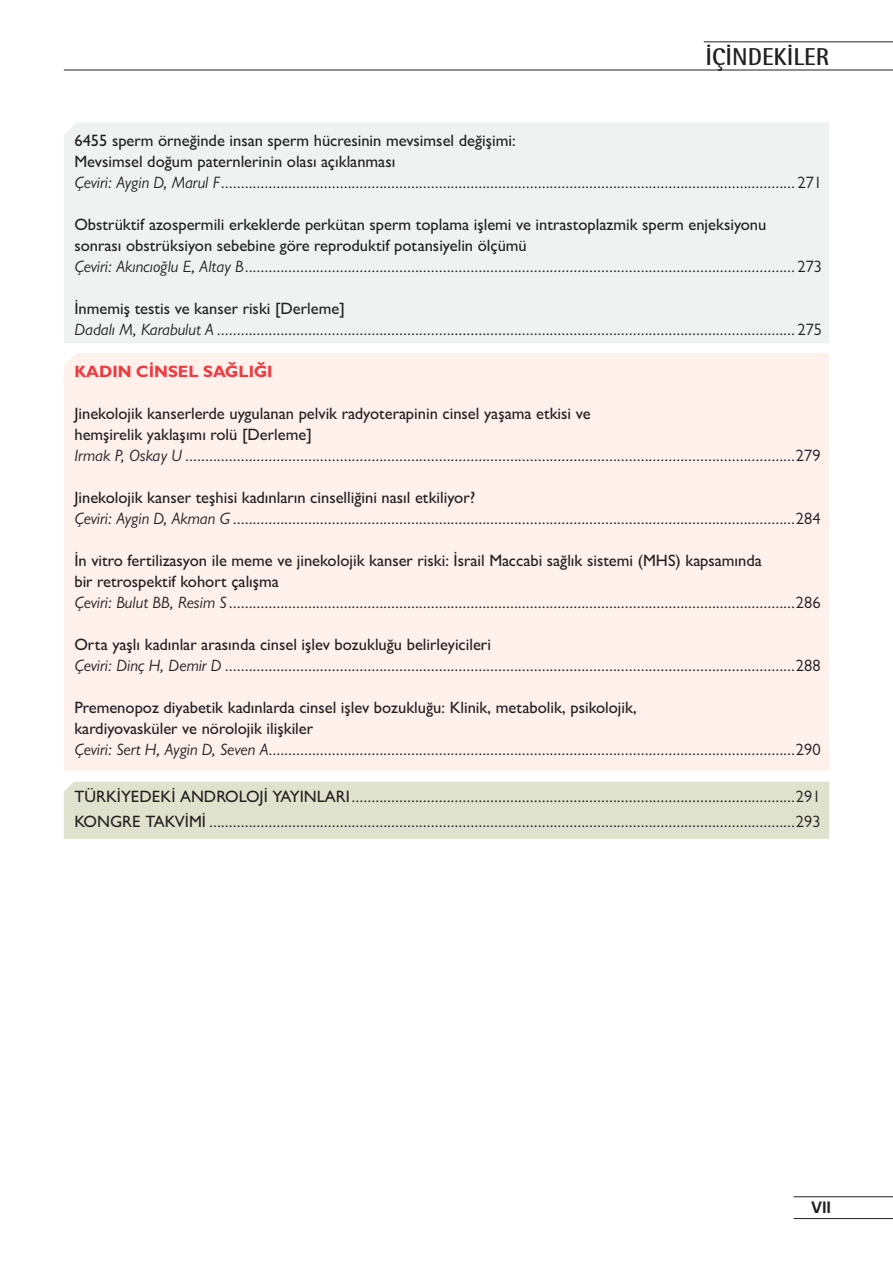
<style>
.page{position:relative;width:893px;height:1263px;background:#fff}
.page>*{position:absolute;margin:0;border:0;box-sizing:border-box;transform-origin:0 0}
.t1{font:700 24px "Rotis Semi Sans";color:#231f20}
.t2{font:16.5px/21px "Gill Sans MT Pro";color:#231f20}
.t3{font:500 16.5px/21px "Gill Sans MT Pro";color:#231f20}
.t4{font:700 16.5px "Gill Sans MT Pro";color:#ee3a41}
.t5{font:16.5px "Frutiger Bold Tr";color:#231f20}
.s1{font-weight:500}
.s2{font-style:italic}
.s3{font-weight:400;font-style:italic}
.s4{font-weight:400}
</style>
<div class="page">
<div style="left:64px;top:782px;width:765px;height:57px;background:#dfe3cd"></div>
<div style="left:64px;top:353px;width:765px;height:418px;background:#fef0eb"></div>
<div style="left:64px;top:122px;width:765px;height:221px;background:#eef3f2"></div>
<hr style="left:794px;top:1196px;width:99px;height:1px;background:#231f20">
<hr style="left:794px;top:1218px;width:99px;height:1px;background:#231f20">
<hr style="left:704px;top:41px;width:189px;height:1px;background:#231f20">
<hr style="left:64px;top:70px;width:829px;height:1px;background:#231f20">
<h1 class="t1" style="left:705px;top:42px;width:125px">İÇİNDEKİLER</h1>
<p class="t2" style="left:74px;top:130px;width:749px"><span class="s1">6455 sperm örneğinde insan sperm hücresinin mevsimsel değişimi:<br>Mevsimsel doğum paternlerinin olası açıklanması<br></span><span class="s2">Çeviri: Aygin D, Marul F</span>................................................................................................................................................. 271</p>
<p class="t3" style="left:74px;top:214px;width:749px">Obstrüktif azospermili erkeklerde perkütan sperm toplama işlemi ve intrastoplazmik sperm enjeksiyonu<br>sonrası obstrüksiyon sebebine göre reproduktif potansiyelin ölçümü<br><span class="s3">Çeviri: Akıncıoğlu E, Altay B</span><span class="s4">........................................................................................................................................... 273</span></p>
<p class="t2" style="left:74px;top:298px;width:749px"><span class="s1">İnmemiş testis ve kanser riski [Derleme]<br></span><span class="s2">Dadalı M, Karabulut A</span> .................................................................................................................................................. 275</p>
<p class="t4" style="left:74px;top:361px;width:200px">KADIN CİNSEL SAĞLIĞI</p>
<p class="t2" style="left:74px;top:403px;width:748px"><span class="s1">Jinekolojik kanserlerde uygulanan pelvik radyoterapinin cinsel yaşama etkisi ve<br>hemşirelik yaklaşımı rolü [Derleme]<br></span><span class="s2">Irmak P, Oskay U</span> ..........................................................................................................................................................279</p>
<p class="t2" style="left:74px;top:487px;width:748px"><span class="s1">Jinekolojik kanser teşhisi kadınların cinselliğini nasıl etkiliyor?<br></span><span class="s2">Çeviri: Aygin D, Akman G</span> ..............................................................................................................................................284</p>
<p class="t2" style="left:74px;top:550px;width:748px"><span class="s1">İn vitro fertilizasyon ile meme ve jinekolojik kanser riski: İsrail Maccabi sağlık sistemi (MHS) kapsamında<br>bir retrospektif kohort çalışma<br></span><span class="s2">Çeviri: Bulut BB, Resim S</span> ...............................................................................................................................................286</p>
<p class="t2" style="left:74px;top:634px;width:748px"><span class="s1">Orta yaşlı kadınlar arasında cinsel işlev bozukluğu belirleyicileri<br></span><span class="s2">Çeviri: Dinç H, Demir D</span> ................................................................................................................................................288</p>
<p class="t2" style="left:74px;top:697px;width:748px"><span class="s1">Premenopoz diyabetik kadınlarda cinsel işlev bozukluğu: Klinik, metabolik, psikolojik,<br>kardiyovasküler ve nörolojik ilişkiler<br></span><span class="s2">Çeviri: Sert H, Aygin D, Seven A</span>.....................................................................................................................................290</p>
<p class="t2" style="left:74px;top:783px;width:748px;line-height:25.2px"><span class="s1">TÜRKİYEDEKİ ANDROLOJİ YAYINLARI</span>................................................................................................................291<br><span class="s1">KONGRE TAKVİMİ</span> ....................................................................................................................................................293</p>
<p class="t5" style="left:811px;top:1198px;width:22px">VII</p>
</div>
